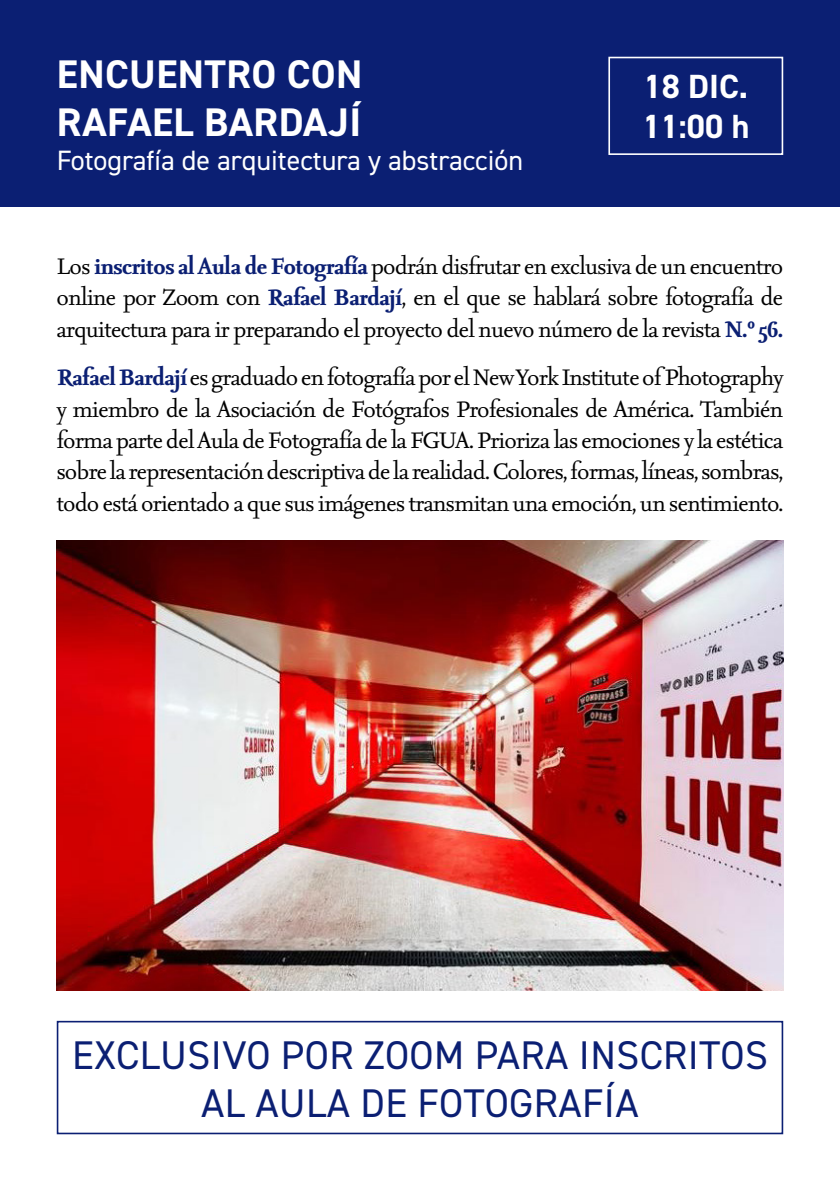
<style>
.page{position:relative;width:840px;height:1191px;background:#fff}
.page>*{position:absolute;margin:0;border:0;box-sizing:border-box;transform-origin:0 0}
.t1{font:40px/48.2px "DIN2014";letter-spacing:.01em;color:#0b1f73;text-align:center}
.t2{font:700 40px/48px "DIN2014";letter-spacing:.01em;color:#fff}
.t3{font:700 33.6px/40.4px "DIN2014";color:#fff}
.t4{font:28px "DIN2014";color:#fff}
.t5{font:27px/31.4px "Seria Pro";letter-spacing:-.02em;color:#000;text-align:justify}
.s1{font-weight:700;color:#0b1f73}
.s2{font-weight:700;font-style:italic;color:#0b1f73}
</style>
<div class="page">
<div style="left:0;top:0;width:839px;height:206px;background:#0b1f73"></div>
<div style="left:608px;top:57px;width:174px;height:98px;border:2px solid #fff"></div>
<div style="left:57px;top:1020px;width:725px;height:114px;border:2px solid #0b1f73"></div>
<img style="left:57px;top:541px;width:725px;height:449px">
<h1 class="t2" style="left:57px;top:50px;width:307px">ENCUENTRO CON<br>RAFAEL BARDAJÍ</h1>
<p class="t4" style="left:57px;top:142px;width:467px">Fotografía de arquitectura y abstracción</p>
<p class="t3" style="left:642px;top:66px;width:108px">18 DIC.<br>11:00 h</p>
<p class="t5" style="left:57px;top:249px;width:727px">Los <span class="s1">inscritos al Aula de Fotografía</span> podrán disfrutar en exclusiva de un encuentro online por Zoom con <span class="s1">Rafael Bardají</span>, en el que se hablará sobre fotografía de arquitectura para ir preparando el proyecto del nuevo número de la revista <span class="s2">N.º 56.</span></p>
<p class="t5" style="left:57px;top:361px;width:728px"><span class="s1">Rafael Bardají</span> es graduado en fotografía por el New York Institute of Photography y miembro de la Asociación de Fotógrafos Profesionales de América. También forma parte del Aula de Fotografía de la FGUA. Prioriza las emociones y la estética sobre la representación descriptiva de la realidad. Colores, formas, líneas, sombras, todo está orientado a que sus imágenes transmitan una emoción, un sentimiento.</p>
<h1 class="t1" style="left:72px;top:1030px;width:697px">EXCLUSIVO POR ZOOM PARA INSCRITOS<br>AL AULA DE FOTOGRAFÍA</h1>
</div>
